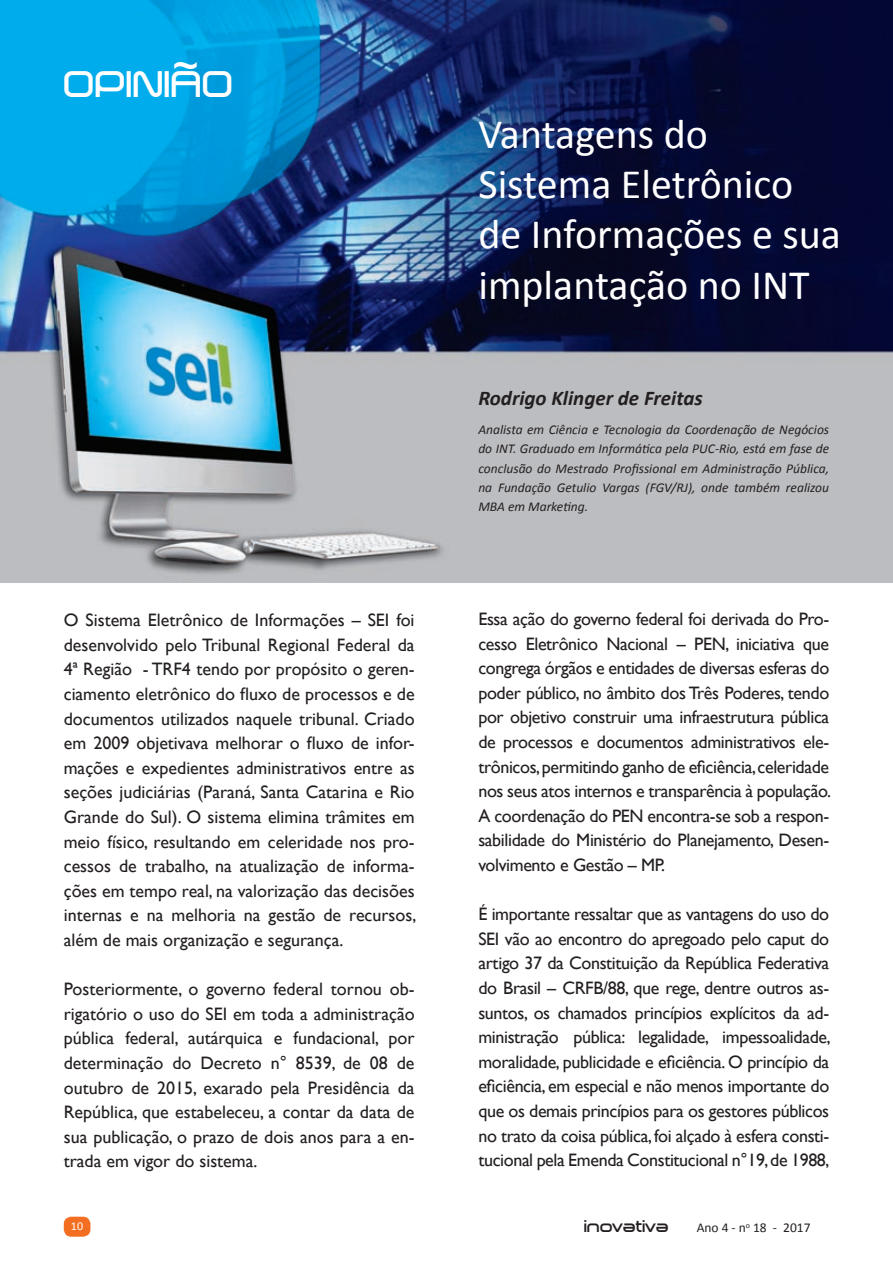
<style>
.page{position:relative;width:893px;height:1263px;background:#fff}
.page>*{position:absolute;margin:0;border:0;box-sizing:border-box;transform-origin:0 0}
.t1{font:45px "Gill Sans";color:#fff}
.t2{font:42px/50.4px "Calibri";color:#fff}
.t3{font:36px "Dekers Bold";color:#fff}
.t4{font:italic 700 21px "Calibri";color:#231f20}
.t5{font:18px/24.6px "Gill Sans";letter-spacing:-.02em;color:#231f20;text-align:justify}
.t6{font:16.5px "Dekers Bold";color:#231f20}
.t7{font:italic 13.5px/19.2px "Calibri";color:#231f20;text-align:justify}
.t8{font:13.5px "Calibri";color:#231f20}
.t9{font:12px "Calibri";color:#fff}
</style>
<div class="page">
<div style="left:64px;top:1217px;width:26px;height:20px;background:#f36e21;border-radius:8px"></div>
<img style="left:0;top:0;width:893px;height:583px">
<h1 class="t1" style="left:173px;top:39px;width:28px">~</h1>
<h3 class="t3" style="left:65px;top:64px;width:171px">OPINIAO</h3>
<p class="t5" style="left:64px;top:608px;width:354px">O Sistema Eletrônico de Informações – SEI foi desenvolvido pelo Tribunal Regional Federal da 4ª Região - TRF4 tendo por propósito o geren&shy;ciamento eletrônico do fluxo de processos e de documentos utilizados naquele tribunal. Criado em 2009 objetivava melhorar o fluxo de infor&shy;mações e expedientes administrativos entre as seções judiciárias (Paraná, Santa Catarina e Rio Grande do Sul). O sistema elimina trâmites em meio físico, resultando em celeridade nos pro&shy;cessos de trabalho, na atualização de informa&shy;ções em tempo real, na valorização das decisões internas e na melhoria na gestão de recursos, além de mais organização e segurança.</p>
<p class="t5" style="left:64px;top:977px;width:352px">Posteriormente, o governo federal tornou ob&shy;rigatório o uso do SEI em toda a administração pública federal, autárquica e fundacional, por determinação do Decreto n° 8539, de 08 de outubro de 2015, exarado pela Presidência da República, que estabeleceu, a contar da data de sua publicação, o prazo de dois anos para a en&shy;trada em vigor do sistema.</p>
<h2 class="t2" style="left:478px;top:109px;width:364px">Vantagens do<br>Sistema Eletrônico de Informações e sua implantação no INT</h2>
<p class="t4" style="left:478px;top:385px;width:226px">Rodrigo Klinger de Freitas</p>
<p class="t7" style="left:478px;top:420px;width:352px">Analista em Ciência e Tecnologia da Coordenação de Negócios do INT. Graduado em Informática pela PUC-Rio, está em fase de conclusão do Mestrado Profissional em Administração Pública, na Fundação Getulio Vargas (FGV/RJ), onde também realizou MBA em Marketing.</p>
<p class="t5" style="left:478px;top:607px;width:354px">Essa ação do governo federal foi derivada do Pro&shy;cesso Eletrônico Nacional – PEN, iniciativa que congrega órgãos e entidades de diversas esferas do poder público, no âmbito dos Três Poderes, tendo por objetivo construir uma infraestrutura pública de processos e documentos administrativos ele&shy;trônicos, permitindo ganho de eficiência, celeridade nos seus atos internos e transparência à população.<br>A coordenação do PEN encontra-se sob a respon&shy;sabilidade do Ministério do Planejamento, Desen&shy;volvimento e Gestão – MP.</p>
<p class="t5" style="left:478px;top:902px;width:354px">É importante ressaltar que as vantagens do uso do SEI vão ao encontro do apregoado pelo caput do artigo 37 da Constituição da República Federativa do Brasil – CRFB/88, que rege, dentre outros as&shy;suntos, os chamados princípios explícitos da ad&shy;ministração pública: legalidade, impessoalidade, moralidade, publicidade e eficiência. O princípio da eficiência, em especial e não menos importante do que os demais princípios para os gestores públicos no trato da coisa pública, foi alçado à esfera consti&shy;tucional pela Emenda Constitucional n°19, de 1988,</p>
<p class="t9" style="left:71px;top:1218px;width:14px">10</p>
<p class="t6" style="left:584px;top:1217px;width:86px">inovativa</p>
<p class="t8" style="left:697px;top:1219px;width:115px">Ano 4 - n<sup>o</sup> 18 - 2017</p>
</div>
